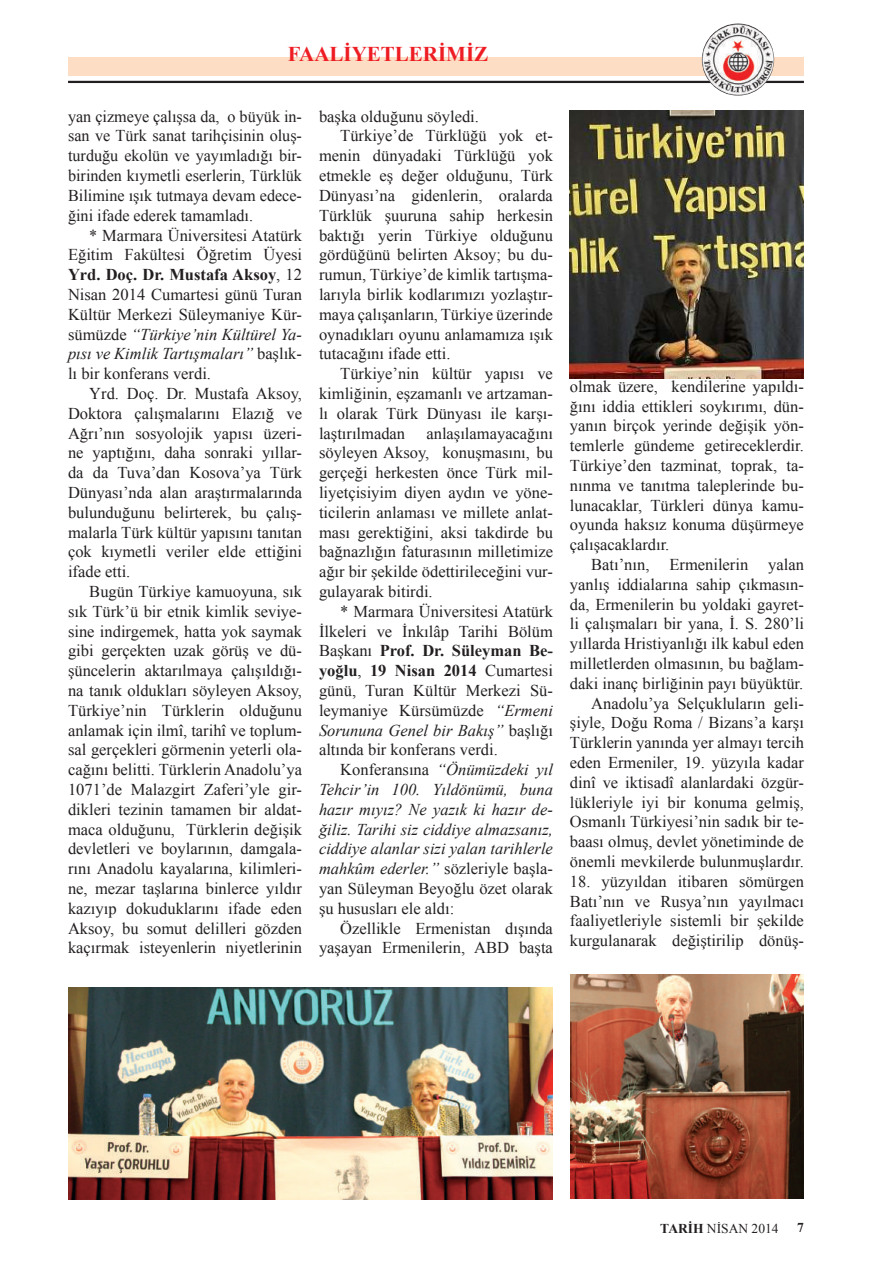
<style>
.page{position:relative;width:872px;height:1263px;background:#fff}
.page>*{position:absolute;margin:0;border:0;box-sizing:border-box;transform-origin:0 0}
.t1{font:700 21px "Times New Roman";color:#ee1d23}
.t2{font:16.5px/19.8px "Times New Roman";color:#231f20;text-align:justify}
.t3{font:italic 16.5px/19.8px "Times New Roman";color:#231f20;text-align:justify}
.t4{font:13.5px "Times New Roman";color:#231f20}
.t5{font:700 13.5px "Times New Roman";color:#231f20}
.s1{font-weight:700}
.s2{font-style:italic}
.s3{font-style:normal}
</style>
<div class="page">
<div style="left:68px;top:57px;width:736px;height:19px;background:#fdddc4"></div>
<hr style="left:68px;top:81px;width:736px;height:2px;background:#231f20">
<img style="left:702px;top:23px;width:72px;height:73px;border-radius:36px">
<img style="left:570px;top:975px;width:234px;height:223px">
<img style="left:68px;top:987px;width:485px;height:212px">
<img style="left:570px;top:110px;width:234px;height:269px">
<p class="t1" style="left:288px;top:39px;width:202px">FAALİYETLERİMİZ</p>
<p class="t2" style="left:68px;top:106px;width:235px">yan çizmeye çalışsa da, o büyük in&shy;san ve Türk sanat tarihçisinin oluş&shy;turduğu ekolün ve yayımladığı bir&shy;birinden kıymetli eserlerin, Türklük Bilimine ışık tutmaya devam edece&shy;ğini ifade ederek tamamladı.</p>
<p class="t2" style="left:68px;top:225px;width:235px;text-indent:21px">* Marmara Üniversitesi Atatürk Eğitim Fakültesi Öğretim Üyesi <span class="s1">Yrd. Doç. Dr. Mustafa Aksoy</span>, 12<br>Nisan 2014 Cumartesi günü Turan Kültür Merkezi Süleymaniye Kür&shy;sümüzde <span class="s2">“Türkiye’nin Kültürel Ya&shy;pısı ve Kimlik Tartışmaları”</span> başlık&shy;lı bir konferans verdi.</p>
<p class="t2" style="left:68px;top:383px;width:235px;text-indent:21px">Yrd. Doç. Dr. Mustafa Aksoy, Doktora çalışmalarını Elazığ ve Ağrı’nın sosyolojik yapısı üzeri&shy;ne yaptığını, daha sonraki yıllar&shy;da da Tuva’dan Kosova’ya Türk Dünyası’nda alan araştırmalarında bulunduğunu belirterek, bu çalış&shy;malarla Türk kültür yapısını tanıtan çok kıymetli veriler elde ettiğini ifade etti.</p>
<p class="t2" style="left:68px;top:581px;width:235px;text-indent:21px">Bugün Türkiye kamuoyuna, sık sık Türk’ü bir etnik kimlik seviye&shy;sine indirgemek, hatta yok saymak gibi gerçekten uzak görüş ve dü&shy;şüncelerin aktarılmaya çalışıldığı&shy;na tanık oldukları söyleyen Aksoy, Türkiye’nin Türklerin olduğunu anlamak için ilmî, tarihî ve toplum&shy;sal gerçekleri görmenin yeterli ola&shy;cağını belitti. Türklerin Anadolu’ya 1071’de Malazgirt Zaferi’yle gir&shy;dikleri tezinin tamamen bir aldat&shy;maca olduğunu, Türklerin değişik devletleri ve boylarının, damgala&shy;rını Anadolu kayalarına, kilimleri&shy;ne, mezar taşlarına binlerce yıldır kazıyıp dokuduklarını ifade eden Aksoy, bu somut delilleri gözden kaçırmak isteyenlerin niyetlerinin</p>
<p class="t2" style="left:319px;top:106px;width:161px">başka olduğunu söyledi.</p>
<p class="t2" style="left:340px;top:126px;width:214px">Türkiye’de Türklüğü yok et-</p>
<p class="t2" style="left:319px;top:146px;width:235px">menin dünyadaki Türklüğü yok</p>
<p class="t2" style="left:319px;top:165px;width:235px">etmekle eş değer olduğunu, Türk</p>
<p class="t2" style="left:319px;top:185px;width:235px">Dünyası’na gidenlerin, oralarda</p>
<p class="t2" style="left:319px;top:205px;width:235px">Türklük şuuruna sahip herkesin</p>
<p class="t2" style="left:319px;top:225px;width:235px">baktığı yerin Türkiye olduğunu</p>
<p class="t2" style="left:319px;top:245px;width:235px">gördüğünü belirten Aksoy; bu du-</p>
<p class="t2" style="left:319px;top:264px;width:235px">rumun, Türkiye’de kimlik tartışma-</p>
<p class="t2" style="left:319px;top:284px;width:235px">larıyla birlik kodlarımızı yozlaştır-</p>
<p class="t2" style="left:319px;top:304px;width:235px">maya çalışanların, Türkiye üzerinde</p>
<p class="t2" style="left:319px;top:324px;width:235px">oynadıkları oyunu anlamamıza ışık</p>
<p class="t2" style="left:319px;top:344px;width:133px">tutacağını ifade etti.</p>
<p class="t2" style="left:340px;top:363px;width:214px">Türkiye’nin kültür yapısı ve</p>
<p class="t2" style="left:319px;top:383px;width:235px">kimliğinin, eşzamanlı ve artzaman-</p>
<p class="t2" style="left:319px;top:403px;width:235px">lı olarak Türk Dünyası ile karşı-</p>
<p class="t2" style="left:319px;top:423px;width:88px">laştırılmadan</p>
<p class="t2" style="left:319px;top:423px;width:235px;text-indent:107px">anlaşılamayacağını söyleyen Aksoy, konuşmasını, bu gerçeği herkesten önce Türk mil&shy;liyetçisiyim diyen aydın ve yöne&shy;ticilerin anlaması ve millete anlat&shy;ması gerektiğini, aksi takdirde bu bağnazlığın faturasının milletimize ağır bir şekilde ödettirileceğini vur&shy;gulayarak bitirdi.</p>
<p class="t2" style="left:319px;top:601px;width:235px;text-indent:21px">* Marmara Üniversitesi Atatürk İlkeleri ve İnkılâp Tarihi Bölüm Başkanı <span class="s1">Prof. Dr. Süleyman Be&shy;yoğlu</span>, <span class="s1">19 Nisan 2014</span> Cumartesi günü, Turan Kültür Merkezi Sü&shy;leymaniye Kürsümüzde <span class="s2">“Ermeni Sorununa Genel bir Bakış”</span> başlığı altında bir konferans verdi.</p>
<p class="t3" style="left:319px;top:759px;width:235px;text-indent:21px"><span class="s3">Konferansına</span> “Önümüzdeki yıl Tehcir’in 100. Yıldönümü, buna hazır mıyız? Ne yazık ki hazır de&shy;ğiliz. Tarihi siz ciddiye almazsanız, ciddiye alanlar sizi yalan tarihlerle mahkûm ederler.” <span class="s3">sözleriyle başla&shy;yan Süleyman Beyoğlu özet olarak şu hususları ele aldı:</span></p>
<p class="t2" style="left:319px;top:918px;width:235px;text-align:right">Özellikle Ermenistan dışında yaşayan Ermenilerin, ABD başta</p>
<p class="t2" style="left:570px;top:376px;width:235px">olmak üzere, kendilerine yapıldı&shy;ğını iddia ettikleri soykırımı, dün&shy;yanın birçok yerinde değişik yön&shy;temlerle gündeme getireceklerdir.<br>Türkiye’den tazminat, toprak, ta&shy;nınma ve tanıtma taleplerinde bu&shy;lunacaklar, Türkleri dünya kamu&shy;oyunda haksız konuma düşürmeye çalışacaklardır.</p>
<p class="t2" style="left:570px;top:554px;width:235px;text-align:right">Batı’nın, Ermenilerin yalan yanlış iddialarına sahip çıkmasın&shy;da, Ermenilerin bu yoldaki gayret&shy;li çalışmaları bir yana, İ. S. 280’li yıllarda Hristiyanlığı ilk kabul eden milletlerden olmasının, bu bağlam&shy;daki inanç birliğinin payı büyüktür.<br>Anadolu’ya Selçukluların geli&shy;şiyle, Doğu Roma / Bizans’a karşı Türklerin yanında yer almayı tercih eden Ermeniler, 19. yüzyıla kadar dinî ve iktisadî alanlardaki özgür&shy;lükleriyle iyi bir konuma gelmiş, Osmanlı Türkiyesi’nin sadık bir te&shy;baası olmuş, devlet yönetiminde de önemli mevkilerde bulunmuşlardır.</p>
<p class="t2" style="left:570px;top:871px;width:235px">18. yüzyıldan itibaren sömürgen Batı’nın ve Rusya’nın yayılmacı faaliyetleriyle sistemli bir şekilde kurgulanarak değiştirilip dönüş-</p>
<p class="t4" style="left:660px;top:1219px;width:120px"><span class="s1">TARİH</span> NİSAN 2014</p>
<p class="t5" style="left:797px;top:1218px;width:8px">7</p>
</div>
